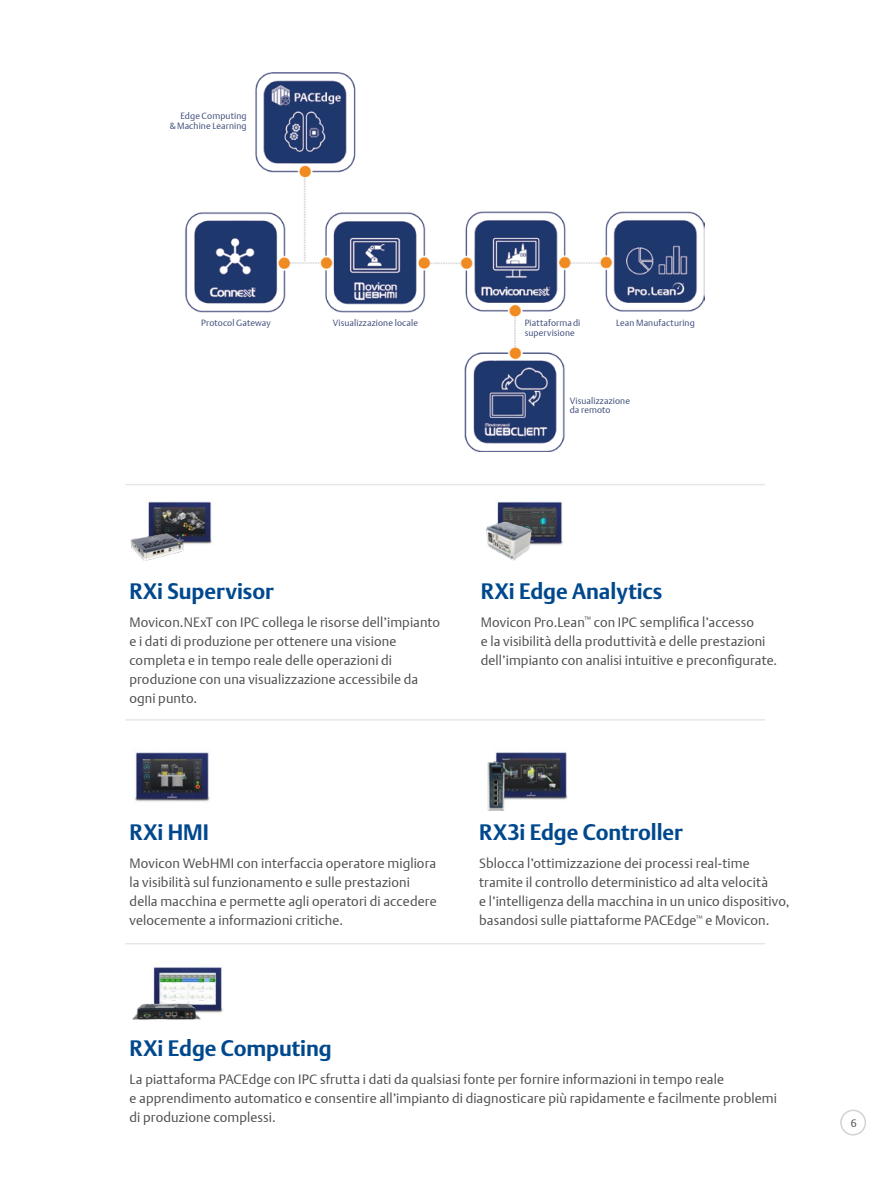
<style>
.page{position:relative;width:893px;height:1187px;background:#fff}
.page>*{position:absolute;margin:0;border:0;box-sizing:border-box;transform-origin:0 0}
.t1{font:700 21.75px "DTL Argo T";letter-spacing:-.005em;color:#00488e}
.t2{font:13.5px/19px "DTL Argo T Light";letter-spacing:.005em;color:#4d4d4f}
.t3{font:10.8px "DTL Argo T Light";color:#4d4d4f}
.t4{font:9px/9.8px "DTL Argo T Light";letter-spacing:.01em;color:#3c4b7a}
</style>
<div class="page">
<div style="left:840px;top:1109px;width:26px;height:26px;border:2px solid #d1d3d4;border-radius:50%"></div>
<img style="left:497px;top:498px;width:66px;height:48px">
<img style="left:486px;top:517px;width:47px;height:44px">
<img style="left:148px;top:501px;width:64px;height:43px">
<img style="left:130px;top:529px;width:56px;height:32px">
<img style="left:523px;top:752px;width:45px;height:48px">
<img style="left:487px;top:752px;width:36px;height:59px">
<img style="left:153px;top:967px;width:70px;height:46px">
<img style="left:132px;top:998px;width:70px;height:22px">
<hr style="left:125px;top:484px;width:640px;height:1px;background:#000">
<hr style="left:125px;top:719px;width:640px;height:1px;background:#000">
<hr style="left:125px;top:942px;width:640px;height:2px;background:#000">
<img style="left:135px;top:752px;width:75px;height:50px">
<img style="left:185px;top:73px;width:519px;height:379px">
<p class="t4" style="left:170px;top:111px;width:78px;text-align:right">Edge Computing<br>&amp; Machine Learning</p>
<p class="t4" style="left:201px;top:318px;width:71px">Protocol Gateway</p>
<p class="t4" style="left:333px;top:318px;width:87px">Visualizzazione locale</p>
<p class="t4" style="left:525px;top:318px;width:57px">Piattaforma di supervisione</p>
<p class="t4" style="left:616px;top:318px;width:80px">Lean Manufacturing</p>
<p class="t4" style="left:570px;top:395px;width:62px">Visualizzazione da remoto</p>
<p class="t1" style="left:129px;top:578px;width:146px">RXi Supervisor</p>
<p class="t2" style="left:129px;top:612px;width:312px">Movicon.NExT con IPC collega le risorse dell’impianto e i dati di produzione per ottenere una visione completa e in tempo reale delle operazioni di produzione con una visualizzazione accessibile da ogni punto.</p>
<p class="t1" style="left:481px;top:578px;width:183px">RXi Edge Analytics</p>
<p class="t2" style="left:481px;top:612px;width:298px">Movicon Pro.Lean<sup>™</sup> con IPC semplifica l’accesso<br>e la visibilità della produttività e delle prestazioni dell’impianto con analisi intuitive e preconfigurate.</p>
<p class="t1" style="left:130px;top:819px;width:81px">RXi HMI</p>
<p class="t2" style="left:130px;top:853px;width:309px">Movicon WebHMI con interfaccia operatore migliora la visibilità sul funzionamento e sulle prestazioni della macchina e permette agli operatori di accedere velocemente a informazioni critiche.</p>
<p class="t1" style="left:479px;top:819px;width:205px">RX3i Edge Controller</p>
<p class="t2" style="left:479px;top:853px;width:312px">Sblocca l’ottimizzazione dei processi real-time tramite il controllo deterministico ad alta velocità<br>e l’intelligenza della macchina in un unico dispositivo, basandosi sulle piattaforme PACEdge<sup>™</sup> e Movicon.</p>
<p class="t1" style="left:130px;top:1035px;width:204px">RXi Edge Computing</p>
<p class="t2" style="left:130px;top:1069px;width:649px">La piattaforma PACEdge con IPC sfrutta i dati da qualsiasi fonte per fornire informazioni in tempo reale<br>e apprendimento automatico e consentire all’impianto di diagnosticare più rapidamente e facilmente problemi di produzione complessi.</p>
<p class="t3" style="left:851px;top:1116px;width:8px">6</p>
</div>
